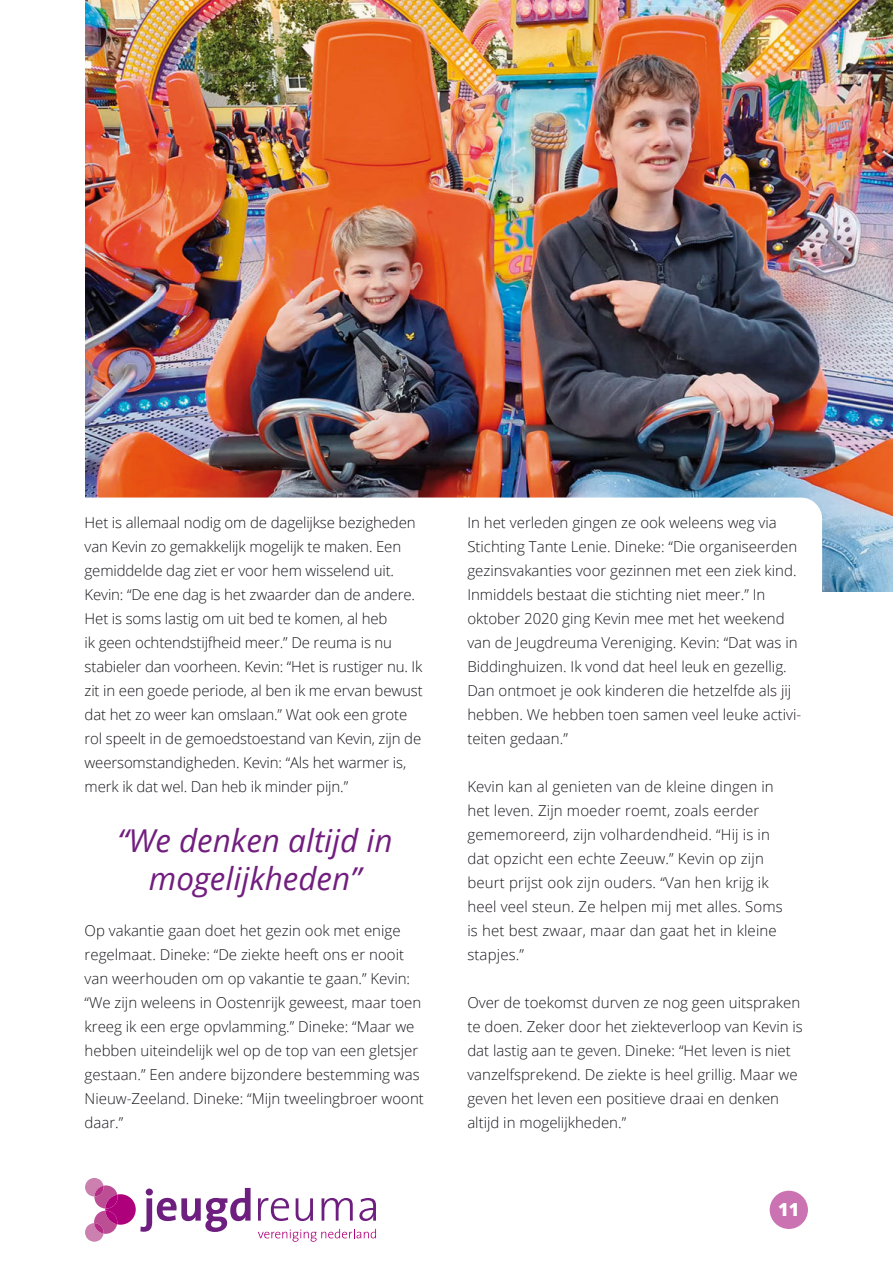
<style>
.page{position:relative;width:893px;height:1263px;background:#fff}
.page>*{position:absolute;margin:0;border:0;box-sizing:border-box;transform-origin:0 0}
.t1{font:italic 31.5px/37.8px "Open Sans";color:#711e7e;text-align:center}
.t2{font:800 18px "Open Sans";color:#fff}
.t3{font:300 15px/24px "Open Sans";color:#1a171c}
</style>
<div class="page">
<img style="left:85px;top:0;width:808px;height:591px">
<svg style="left:85px;top:497px;width:737px;height:94px"></svg>
<svg style="left:258px;top:1198px;width:31px;height:23px"></svg>
<svg style="left:296px;top:1198px;width:17px;height:23px"></svg>
<svg style="left:322px;top:1198px;width:31px;height:22px"></svg>
<svg style="left:359px;top:1198px;width:17px;height:23px"></svg>
<svg style="left:258px;top:1229px;width:118px;height:13px"></svg>
<svg style="left:85px;top:1178px;width:166px;height:64px"></svg>
<div style="left:770px;top:1191px;width:38px;height:38px;background:#cb73b2;border-radius:50%"></div>
<p class="t3" style="left:85px;top:510px;width:340px">Het is allemaal nodig om de dagelijkse bezigheden van Kevin zo gemakkelijk mogelijk te maken. Een gemiddelde dag ziet er voor hem wisselend uit.<br>Kevin: “De ene dag is het zwaarder dan de andere.<br>Het is soms lastig om uit bed te komen, al heb<br>ik geen ochtendstijfheid meer.” De reuma is nu stabieler dan voorheen. Kevin: “Het is rustiger nu. Ik zit in een goede periode, al ben ik me ervan bewust dat het zo weer kan omslaan.” Wat ook een grote rol speelt in de gemoedstoestand van Kevin, zijn de weersomstandigheden. Kevin: “Als het warmer is, merk ik dat wel. Dan heb ik minder pijn.”</p>
<h1 class="t1" style="left:117px;top:821px;width:277px">“We denken altijd in mogelijkheden”</h1>
<p class="t3" style="left:85px;top:918px;width:341px">Op vakantie gaan doet het gezin ook met enige regelmaat. Dineke: “De ziekte heeft ons er nooit van weerhouden om op vakantie te gaan.” Kevin: “We zijn weleens in Oostenrijk geweest, maar toen kreeg ik een erge opvlamming.” Dineke: “Maar we hebben uiteindelijk wel op de top van een gletsjer gestaan.” Een andere bijzondere bestemming was Nieuw-Zeeland. Dineke: “Mijn tweelingbroer woont daar.”</p>
<p class="t3" style="left:467px;top:510px;width:335px">In het verleden gingen ze ook weleens weg via Stichting Tante Lenie. Dineke: “Die organiseerden gezinsvakanties voor gezinnen met een ziek kind.<br>Inmiddels bestaat die stichting niet meer.” In oktober 2020 ging Kevin mee met het weekend van de Jeugdreuma Vereniging. Kevin: “Dat was in Biddinghuizen. Ik vond dat heel leuk en gezellig.<br>Dan ontmoet je ook kinderen die hetzelfde als jij hebben. We hebben toen samen veel leuke activi&shy;teiten gedaan.”</p>
<p class="t3" style="left:467px;top:774px;width:317px">Kevin kan al genieten van de kleine dingen in het leven. Zijn moeder roemt, zoals eerder gememoreerd, zijn volhardendheid. “Hij is in dat opzicht een echte Zeeuw.” Kevin op zijn beurt prijst ook zijn ouders. “Van hen krijg ik heel veel steun. Ze helpen mij met alles. Soms is het best zwaar, maar dan gaat het in kleine stapjes.”</p>
<p class="t3" style="left:467px;top:990px;width:337px">Over de toekomst durven ze nog geen uitspraken te doen. Zeker door het ziekteverloop van Kevin is dat lastig aan te geven. Dineke: “Het leven is niet vanzelfsprekend. De ziekte is heel grillig. Maar we geven het leven een positieve draai en denken altijd in mogelijkheden.”</p>
<p class="t2" style="left:778px;top:1196px;width:23px">11</p>
</div>
